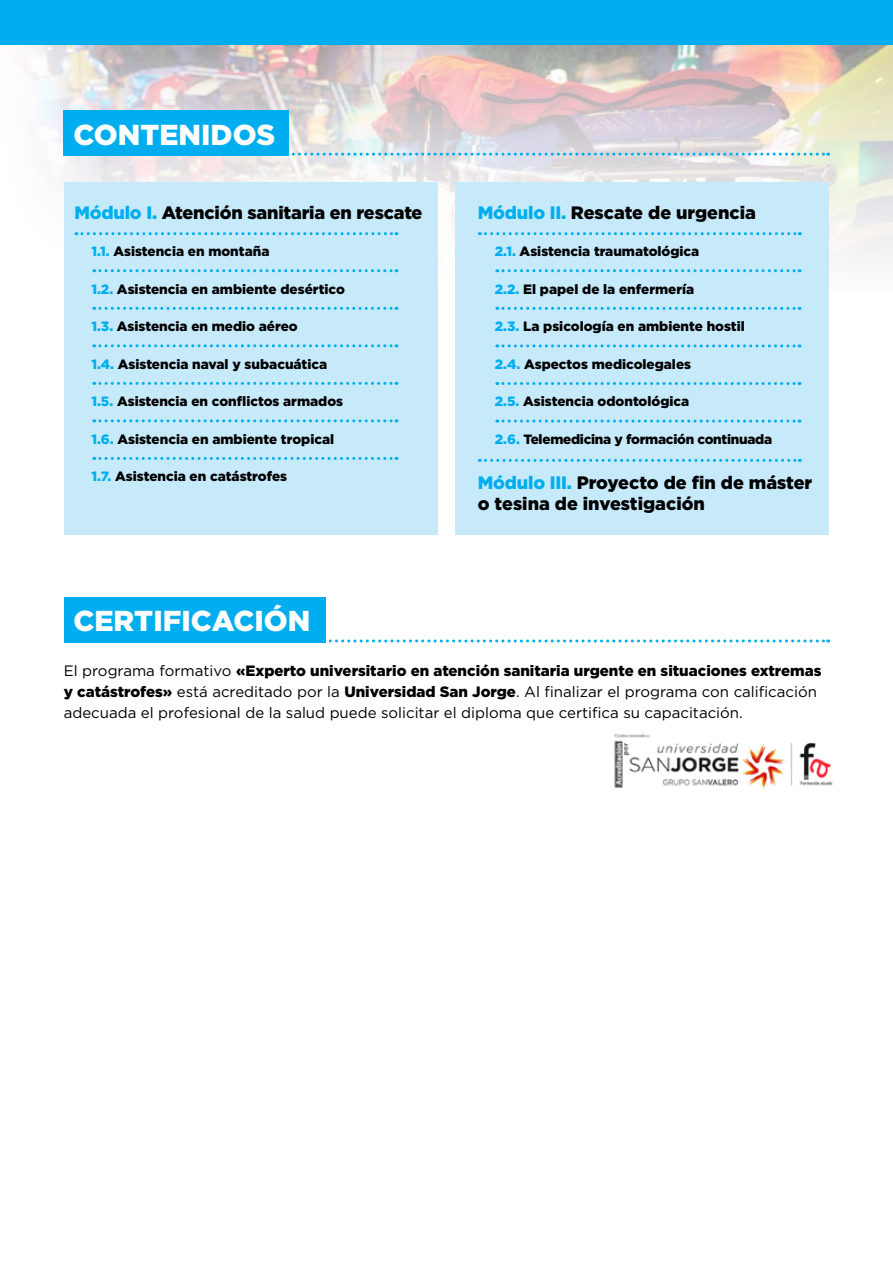
<style>
.page{position:relative;width:893px;height:1263px;background:#fff}
.page>*{position:absolute;margin:0;border:0;box-sizing:border-box;transform-origin:0 0}
.t1{font:900 28.8px "Gotham";color:#fff}
.t2{font:900 18px/21px "Gotham";letter-spacing:-.01em;color:#000}
.t3{font:15px/21px "Gotham";color:#000}
.t4{font:900 13.5px "Gotham";color:#000}
.t5{font:900 13.5px "Gotham";letter-spacing:-.02em;color:#000}
.s1{color:#00aeef}
.s2{font-weight:900}
</style>
<div class="page">
<img style="left:0;top:44px;width:893px;height:250px">
<div style="left:0;top:0;width:893px;height:44px;background:#00aeef"></div>
<svg style="left:289px;top:153px;width:540px;height:3px;background:#92d0e8"></svg>
<div style="left:64px;top:111px;width:225px;height:45px;background:#00aeef"></div>
<div style="left:64px;top:182px;width:373px;height:352px;background:#c7eafb"></div>
<div style="left:456px;top:182px;width:373px;height:352px;background:#c7eafb"></div>
<svg style="left:76px;top:232px;width:321px;height:3px"></svg>
<svg style="left:479px;top:232px;width:321px;height:3px"></svg>
<svg style="left:479px;top:459px;width:321px;height:3px"></svg>
<svg style="left:94px;top:307px;width:303px;height:3px"></svg>
<svg style="left:497px;top:307px;width:303px;height:3px"></svg>
<svg style="left:497px;top:382px;width:303px;height:3px"></svg>
<svg style="left:94px;top:457px;width:303px;height:3px"></svg>
<svg style="left:94px;top:382px;width:303px;height:3px"></svg>
<svg style="left:94px;top:269px;width:303px;height:3px"></svg>
<svg style="left:497px;top:269px;width:303px;height:3px"></svg>
<svg style="left:94px;top:419px;width:303px;height:3px"></svg>
<svg style="left:94px;top:344px;width:303px;height:3px"></svg>
<svg style="left:497px;top:344px;width:303px;height:3px"></svg>
<svg style="left:497px;top:420px;width:303px;height:3px"></svg>
<svg style="left:325px;top:639px;width:504px;height:3px"></svg>
<div style="left:64px;top:597px;width:261px;height:45px;background:#00aeef"></div>
<img style="left:614px;top:733px;width:219px;height:56px">
<h1 class="t1" style="left:73px;top:115px;width:203px">CONTENIDOS</h1>
<h2 class="t2" style="left:74px;top:202px;width:350px"><span class="s1">Módulo I.</span> Atención sanitaria en rescate</h2>
<p class="t4" style="left:91px;top:242px;width:179px"><span class="s1">1.1.</span> Asistencia en montaña</p>
<p class="t4" style="left:91px;top:280px;width:255px"><span class="s1">1.2.</span> Asistencia en ambiente desértico</p>
<p class="t4" style="left:91px;top:317px;width:208px"><span class="s1">1.3.</span> Asistencia en medio aéreo</p>
<p class="t4" style="left:91px;top:355px;width:237px"><span class="s1">1.4.</span> Asistencia naval y subacuática</p>
<p class="t4" style="left:91px;top:392px;width:253px"><span class="s1">1.5.</span> Asistencia en conflictos armados</p>
<p class="t4" style="left:91px;top:430px;width:244px"><span class="s1">1.6.</span> Asistencia en ambiente tropical</p>
<p class="t4" style="left:91px;top:467px;width:197px"><span class="s1">1.7.</span> Asistencia en catástrofes</p>
<h2 class="t2" style="left:478px;top:202px;width:280px"><span class="s1">Módulo II.</span> Rescate de urgencia</h2>
<p class="t4" style="left:495px;top:242px;width:206px"><span class="s1">2.1.</span> Asistencia traumatológica</p>
<p class="t4" style="left:495px;top:280px;width:201px"><span class="s1">2.2.</span> El papel de la enfermería</p>
<p class="t4" style="left:495px;top:317px;width:251px"><span class="s1">2.3.</span> La psicología en ambiente hostil</p>
<p class="t4" style="left:495px;top:355px;width:198px"><span class="s1">2.4.</span> Aspectos medicolegales</p>
<p class="t4" style="left:495px;top:392px;width:196px"><span class="s1">2.5.</span> Asistencia odontológica</p>
<p class="t5" style="left:495px;top:430px;width:279px"><span class="s1">2.6.</span> Telemedicina y formación continuada</p>
<h2 class="t2" style="left:478px;top:472px;width:336px"><span class="s1">Módulo III.</span> Proyecto de fin de máster o tesina de investigación</h2>
<h1 class="t1" style="left:73px;top:601px;width:238px">CERTIFICACIÓN</h1>
<p class="t3" style="left:64px;top:660px;width:759px">El programa formativo <span class="s2">«Experto universitario en atención sanitaria urgente en situaciones extremas y catástrofes»</span> está acreditado por la <span class="s2">Universidad San Jorge</span>. Al finalizar el programa con calificación adecuada el profesional de la salud puede solicitar el diploma que certifica su capacitación.</p>
</div>
